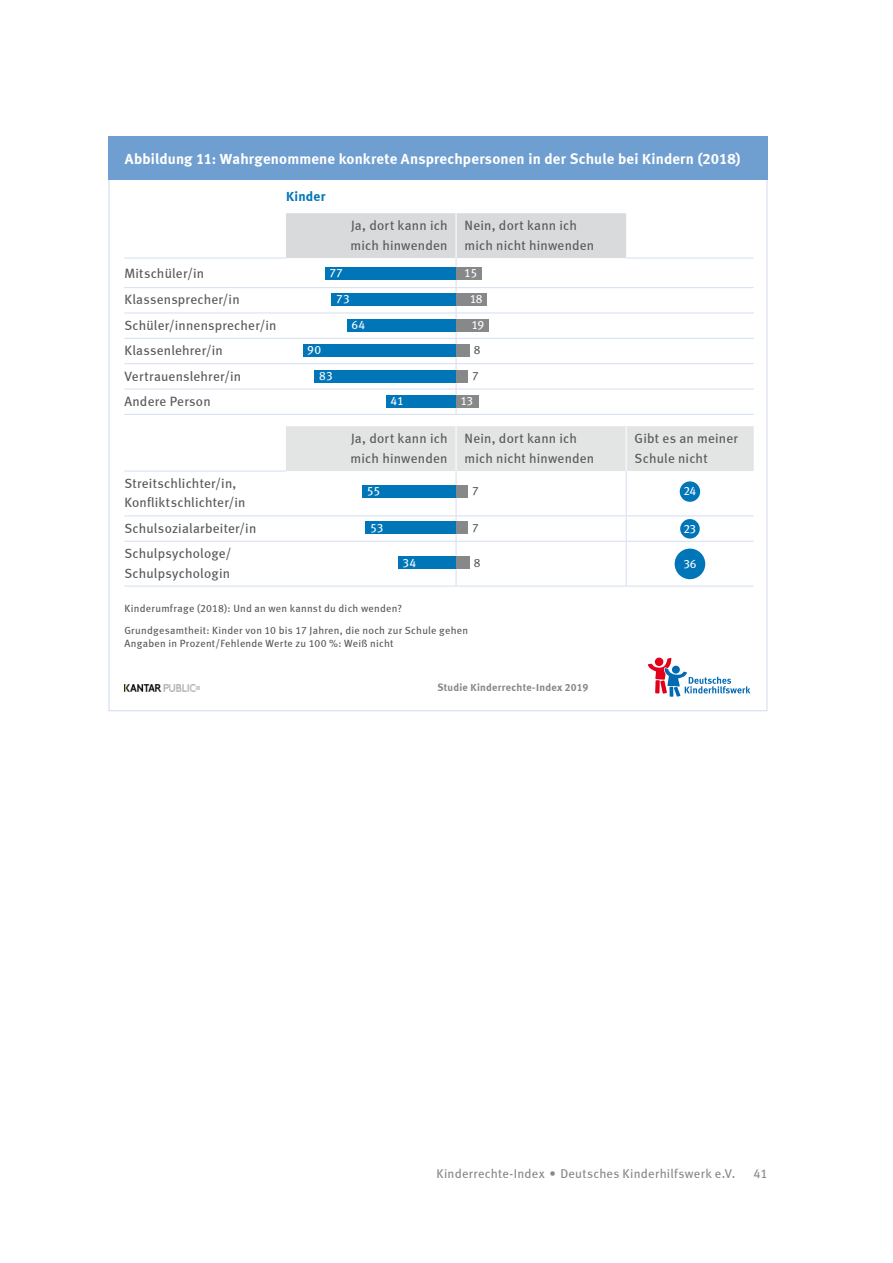
<style>
.page{position:relative;width:893px;height:1263px;background:#fff}
.page>*{position:absolute;margin:0;border:0;box-sizing:border-box;transform-origin:0 0}
.t1{font:15px "Meta Bold LF";letter-spacing:.01em;color:#fff}
.t2{font:13.5px/19.5px "Meta Book LF";letter-spacing:.015em;color:#58585a}
.t3{font:13.5px "Meta Bold LF";letter-spacing:.015em;color:#0076b9}
.t4{font:12.75px "Meta Book LF";letter-spacing:.02em;color:#87888a}
.t5{font:12px/25.5px "Meta Book LF";letter-spacing:-.02em;color:#fff}
.t6{font:12px "Meta Book LF";color:#58585a}
.t7{font:10.5px/21.3px "Meta Book LF";letter-spacing:.025em;color:#58585a}
.t8{font:10.5px "Meta Bold LF";letter-spacing:.02em;color:#87888a}
</style>
<div class="page">
<hr style="left:124px;top:313px;width:162px;height:1px;background:#d4deef">
<hr style="left:124px;top:338px;width:162px;height:1px;background:#d4deef">
<hr style="left:124px;top:363px;width:162px;height:1px;background:#d4deef">
<hr style="left:124px;top:389px;width:162px;height:1px;background:#d4deef">
<hr style="left:124px;top:414px;width:162px;height:1px;background:#d4deef">
<hr style="left:124px;top:287px;width:162px;height:1px;background:#d4deef">
<hr style="left:626px;top:287px;width:128px;height:1px;background:#d4deef">
<hr style="left:626px;top:313px;width:128px;height:1px;background:#d4deef">
<hr style="left:626px;top:338px;width:128px;height:1px;background:#d4deef">
<hr style="left:626px;top:363px;width:128px;height:1px;background:#d4deef">
<hr style="left:286px;top:414px;width:170px;height:1px;background:#d4deef">
<hr style="left:626px;top:389px;width:128px;height:1px;background:#d4deef">
<hr style="left:456px;top:414px;width:170px;height:1px;background:#d4deef">
<hr style="left:626px;top:414px;width:128px;height:1px;background:#d4deef">
<svg style="left:286px;top:213px;width:340px;height:201px"></svg>
<hr style="left:124px;top:258px;width:162px;height:1px;background:#d4deef">
<hr style="left:626px;top:258px;width:128px;height:1px;background:#d4deef">
<hr style="left:456px;top:213px;width:1px;height:45px;background:#fff">
<div style="left:286px;top:426px;width:468px;height:45px;background:#e3e4e4"></div>
<hr style="left:124px;top:541px;width:162px;height:1px;background:#d4deef">
<hr style="left:124px;top:586px;width:162px;height:1px;background:#d4deef">
<hr style="left:124px;top:515px;width:162px;height:1px;background:#d4deef">
<hr style="left:286px;top:515px;width:170px;height:1px;background:#d4deef">
<hr style="left:286px;top:541px;width:170px;height:1px;background:#d4deef">
<hr style="left:456px;top:515px;width:170px;height:1px;background:#d4deef">
<hr style="left:626px;top:515px;width:128px;height:1px;background:#d4deef">
<hr style="left:456px;top:541px;width:170px;height:1px;background:#d4deef">
<hr style="left:626px;top:541px;width:128px;height:1px;background:#d4deef">
<hr style="left:286px;top:586px;width:170px;height:1px;background:#d4deef">
<hr style="left:456px;top:586px;width:170px;height:1px;background:#d4deef">
<hr style="left:626px;top:586px;width:128px;height:1px;background:#d4deef">
<hr style="left:456px;top:471px;width:1px;height:44px;background:#d4deef">
<svg style="left:456px;top:516px;width:1px;height:25px"></svg>
<hr style="left:456px;top:542px;width:1px;height:44px;background:#d4deef">
<hr style="left:626px;top:471px;width:1px;height:44px;background:#d4deef">
<svg style="left:626px;top:516px;width:1px;height:25px"></svg>
<hr style="left:626px;top:542px;width:1px;height:44px;background:#d4deef">
<hr style="left:124px;top:471px;width:162px;height:1px;background:#d4deef">
<hr style="left:456px;top:426px;width:1px;height:45px;background:#fff">
<hr style="left:626px;top:426px;width:1px;height:45px;background:#fff">
<div style="left:108px;top:136px;width:659px;height:44px;background:#6f9ed0"></div>
<img style="left:124px;top:684px;width:75px;height:7px">
<svg style="left:648px;top:658px;width:102px;height:39px"></svg>
<div style="left:366px;top:521px;width:90px;height:13px;background:#0076b9"></div>
<div style="left:362px;top:485px;width:94px;height:13px;background:#0076b9"></div>
<div style="left:398px;top:556px;width:58px;height:13px;background:#0076b9"></div>
<div style="left:325px;top:267px;width:131px;height:12px;background:#0076b9"></div>
<div style="left:332px;top:293px;width:124px;height:13px;background:#0076b9"></div>
<div style="left:347px;top:319px;width:109px;height:13px;background:#0076b9"></div>
<div style="left:303px;top:344px;width:153px;height:13px;background:#0076b9"></div>
<div style="left:315px;top:370px;width:141px;height:13px;background:#0076b9"></div>
<div style="left:386px;top:395px;width:70px;height:13px;background:#0076b9"></div>
<div style="left:456px;top:267px;width:26px;height:12px;background:#87888a"></div>
<div style="left:456px;top:293px;width:31px;height:13px;background:#87888a"></div>
<div style="left:456px;top:319px;width:32px;height:13px;background:#87888a"></div>
<div style="left:456px;top:344px;width:14px;height:13px;background:#87888a"></div>
<div style="left:456px;top:370px;width:12px;height:13px;background:#87888a"></div>
<div style="left:456px;top:395px;width:22px;height:13px;background:#87888a"></div>
<div style="left:456px;top:521px;width:12px;height:13px;background:#87888a"></div>
<div style="left:456px;top:485px;width:12px;height:13px;background:#87888a"></div>
<div style="left:456px;top:556px;width:14px;height:13px;background:#87888a"></div>
<div style="left:680px;top:481px;width:20px;height:21px;background:#0076b9;border-radius:50%"></div>
<div style="left:680px;top:519px;width:20px;height:20px;background:#0076b9;border-radius:50%"></div>
<div style="left:675px;top:549px;width:30px;height:30px;background:#0076b9;border-radius:50%"></div>
<p class="t1" style="left:125px;top:150px;width:617px">Abbildung 11: Wahrgenommene konkrete Ansprechpersonen in der Schule bei Kindern (2018)</p>
<p class="t2" style="left:124px;top:259px;width:117px;line-height:26.8px">Mitschüler/in<br>Klassensprecher/in</p>
<p class="t2" style="left:124px;top:312px;width:154px;line-height:25.3px">Schüler/innensprecher/in<br>Klassenlehrer/in<br>Vertrauenslehrer/in<br>Andere Person</p>
<p class="t2" style="left:124px;top:473px;width:123px">Streitschlichter/in,<br>Konfliktschlichter/in</p>
<p class="t2" style="left:124px;top:515px;width:134px;line-height:25.3px">Schulsozialarbeiter/in<br>Schulpsychologe/</p>
<p class="t2" style="left:124px;top:563px;width:107px">Schulpsychologin</p>
<p class="t3" style="left:286px;top:189px;width:41px">Kinder</p>
<p class="t2" style="left:351px;top:215px;width:98px">Ja, dort kann ich mich hinwenden</p>
<p class="t2" style="left:465px;top:215px;width:131px">Nein, dort kann ich mich nicht hinwenden</p>
<p class="t5" style="left:329px;top:260px;width:15px">77</p>
<p class="t5" style="left:336px;top:286px;width:15px">73</p>
<p class="t5" style="left:319px;top:337px;width:15px;text-indent:-12px">90<br>83</p>
<p class="t5" style="left:351px;top:312px;width:15px">64</p>
<p class="t5" style="left:391px;top:388px;width:15px">41</p>
<p class="t5" style="left:464px;top:260px;width:15px">15</p>
<p class="t5" style="left:470px;top:286px;width:16px">18<br>19</p>
<p class="t6" style="left:474px;top:343px;width:8px">8</p>
<p class="t6" style="left:472px;top:369px;width:8px">7</p>
<p class="t5" style="left:460px;top:388px;width:14px">13</p>
<p class="t2" style="left:351px;top:428px;width:98px">Ja, dort kann ich mich hinwenden</p>
<p class="t2" style="left:465px;top:428px;width:131px">Nein, dort kann ich mich nicht hinwenden</p>
<p class="t2" style="left:635px;top:428px;width:105px">Gibt es an meiner<br>Schule nicht</p>
<p class="t5" style="left:367px;top:478px;width:15px">55</p>
<p class="t5" style="left:370px;top:514px;width:15px">53</p>
<p class="t5" style="left:402px;top:549px;width:15px">34</p>
<p class="t6" style="left:472px;top:484px;width:8px">7</p>
<p class="t6" style="left:472px;top:520px;width:8px">7</p>
<p class="t6" style="left:474px;top:555px;width:8px">8</p>
<p class="t5" style="left:683px;top:478px;width:14px">24</p>
<p class="t5" style="left:683px;top:515px;width:14px">23</p>
<p class="t5" style="left:683px;top:551px;width:14px">36</p>
<p class="t7" style="left:124px;top:598px;width:345px">Kinderumfrage (2018): Und an wen kannst du dich wenden?<br>Grundgesamtheit: Kinder von 10 bis 17 Jahren, die noch zur Schule gehen</p>
<p class="t7" style="left:124px;top:633px;width:271px">Angaben in Prozent/Fehlende Werte zu 100 %: Weiß nicht</p>
<p class="t8" style="left:437px;top:681px;width:153px">Studie Kinderrechte-Index 2019</p>
<p class="t4" style="left:436px;top:1165px;width:301px">Kinderrechte-Index • Deutsches Kinderhilfswerk e.V.</p>
<p class="t4" style="left:753px;top:1165px;width:15px">41</p>
</div>
